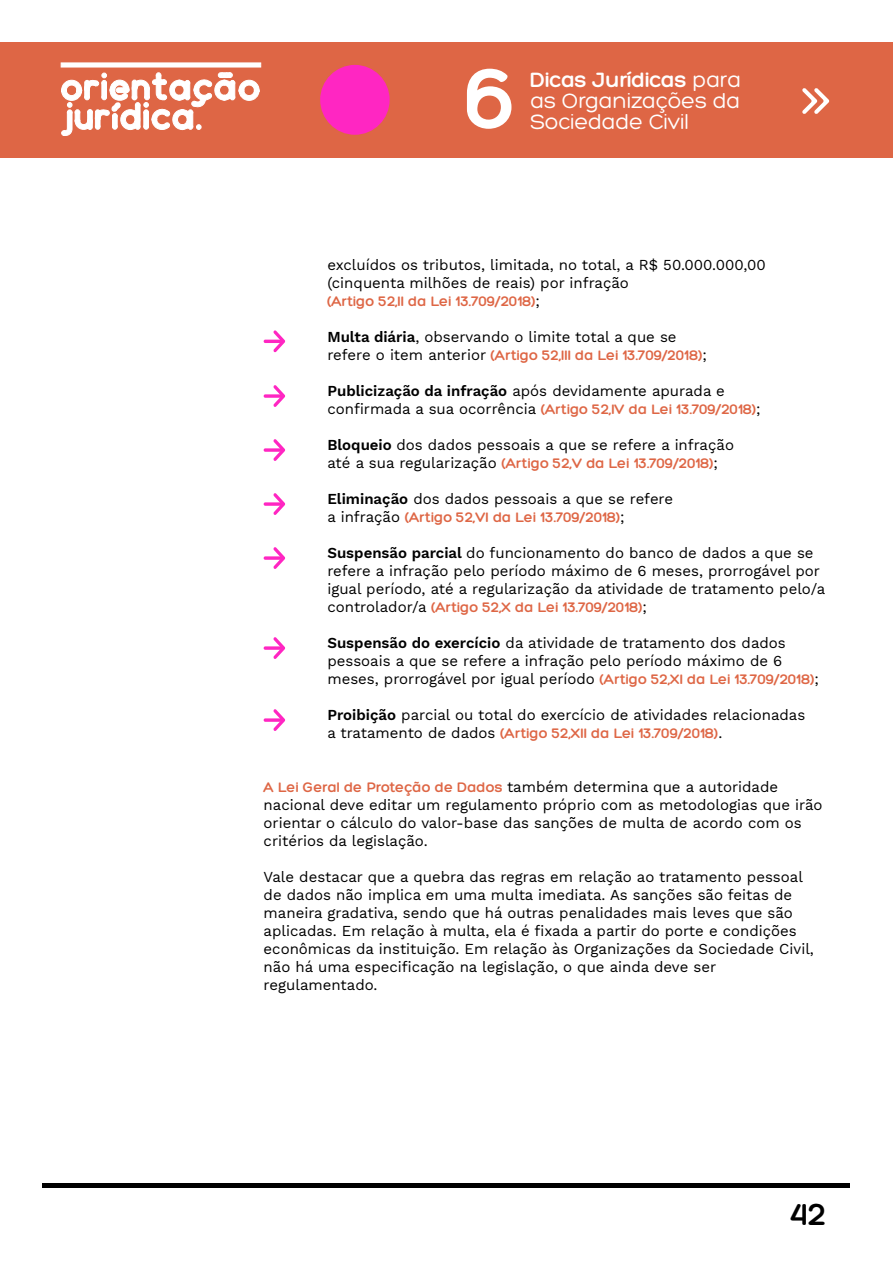
<style>
.page{position:relative;width:893px;height:1263px;background:#fff}
.page>*{position:absolute;margin:0;border:0;box-sizing:border-box;transform-origin:0 0}
.t1{font:700 91.5px "Hero";color:#fff}
.t2{font:700 33px "Hero";color:#000}
.t3{font:22.5px/21px "Hero";letter-spacing:-.01em;color:#fff;text-align:justify}
.t4{font:15px/18px "Work Sans";color:#000}
.t5{font:700 15px "Hero";color:#de6645}
.s1{font-weight:700}
.s2{font-family:"Work Sans";font-weight:400;color:#000}
.s3{font-family:"Hero";font-weight:700;color:#de6645}
</style>
<div class="page">
<hr style="left:43px;top:1184px;width:807px;height:4px;background:#000">
<div style="left:0;top:43px;width:893px;height:115px;background:#de6645"></div>
<svg style="left:320px;top:65px;width:70px;height:70px"></svg>
<hr style="left:61px;top:63px;width:200px;height:4px;background:#fff">
<svg style="left:61px;top:73px;width:198px;height:63px"></svg>
<svg style="left:802px;top:88px;width:27px;height:26px"></svg>
<hr style="left:264px;top:340px;width:19px;height:3px;background:#ff26c2;border-radius:2px">
<svg style="left:273px;top:330px;width:12px;height:22px"></svg>
<svg style="left:264px;top:394px;width:19px;height:4px"></svg>
<svg style="left:273px;top:385px;width:12px;height:22px"></svg>
<svg style="left:264px;top:448px;width:19px;height:4px"></svg>
<svg style="left:273px;top:439px;width:12px;height:22px"></svg>
<svg style="left:264px;top:502px;width:19px;height:4px"></svg>
<svg style="left:273px;top:493px;width:12px;height:22px"></svg>
<svg style="left:264px;top:556px;width:19px;height:4px"></svg>
<svg style="left:273px;top:547px;width:12px;height:22px"></svg>
<svg style="left:264px;top:646px;width:19px;height:4px"></svg>
<svg style="left:273px;top:637px;width:12px;height:22px"></svg>
<svg style="left:264px;top:718px;width:19px;height:4px"></svg>
<svg style="left:273px;top:709px;width:12px;height:22px"></svg>
<h1 class="t1" style="left:465px;top:50px;width:53px">6</h1>
<h3 class="t3" style="left:531px;top:69px;width:212px"><span class="s1">Dicas Jurídicas</span> para as Organizações da Sociedade Civil</h3>
<p class="t4" style="left:327px;top:255px;width:440px">excluídos os tributos, limitada, no total, a R$ 50.000.000,00 (cinquenta milhões de reais) por infração</p>
<p class="t5" style="left:327px;top:293px;width:214px">(Artigo 52,II da Lei 13.709/2018)<span class="s2">;</span></p>
<p class="t4" style="left:327px;top:327px;width:351px">Multa diária, observando o limite total a que se</p>
<p class="t5" style="left:327px;top:347px;width:381px"><span class="s2">refere o item anterior</span> (Artigo 52,III da Lei 13.709/2018)<span class="s2">;</span></p>
<p class="t4" style="left:327px;top:381px;width:399px">Publicização da infração após devidamente apurada e</p>
<p class="t5" style="left:327px;top:401px;width:435px"><span class="s2">confirmada a sua ocorrência</span> (Artigo 52,IV da Lei 13.709/2018)<span class="s2">;</span></p>
<p class="t4" style="left:327px;top:435px;width:408px">Bloqueio dos dados pessoais a que se refere a infração</p>
<p class="t5" style="left:327px;top:455px;width:392px"><span class="s2">até a sua regularização</span> (Artigo 52,V da Lei 13.709/2018)<span class="s2">;</span></p>
<p class="t4" style="left:327px;top:489px;width:347px">Eliminação dos dados pessoais a que se refere</p>
<p class="t5" style="left:327px;top:509px;width:299px"><span class="s2">a infração</span> (Artigo 52,VI da Lei 13.709/2018)<span class="s2">;</span></p>
<p class="t4" style="left:327px;top:543px;width:499px">Suspensão parcial do funcionamento do banco de dados a que se refere a infração pelo período máximo de 6 meses, prorrogável por igual período, até a regularização da atividade de tratamento pelo/a</p>
<p class="t5" style="left:327px;top:599px;width:321px"><span class="s2">controlador/a</span> (Artigo 52,X da Lei 13.709/2018)<span class="s2">;</span></p>
<p class="t4" style="left:327px;top:633px;width:493px">Suspensão do exercício da atividade de tratamento dos dados pessoais a que se refere a infração pelo período máximo de 6 meses, prorrogável por igual período <span class="s3">(Artigo 52,XI da Lei 13.709/2018)</span>;</p>
<p class="t4" style="left:327px;top:705px;width:479px">Proibição parcial ou total do exercício de atividades relacionadas</p>
<p class="t5" style="left:327px;top:725px;width:396px"><span class="s2">a tratamento de dados</span> (Artigo 52,XII da Lei 13.709/2018)<span class="s2">.</span></p>
<p class="t4" style="left:264px;top:777px;width:560px"><span class="s3">A Lei Geral de Proteção de Dados</span> também determina que a autoridade nacional deve editar um regulamento próprio com as metodologias que irão orientar o cálculo do valor-base das sanções de multa de acordo com os critérios da legislação.</p>
<p class="t4" style="left:264px;top:867px;width:552px">Vale destacar que a quebra das regras em relação ao tratamento pessoal de dados não implica em uma multa imediata. As sanções são feitas de maneira gradativa, sendo que há outras penalidades mais leves que são aplicadas. Em relação à multa, ela é fixada a partir do porte e condições econômicas da instituição. Em relação às Organizações da Sociedade Civil, não há uma especificação na legislação, o que ainda deve ser regulamentado.</p>
<h2 class="t2" style="left:791px;top:1197px;width:37px">42</h2>
</div>
